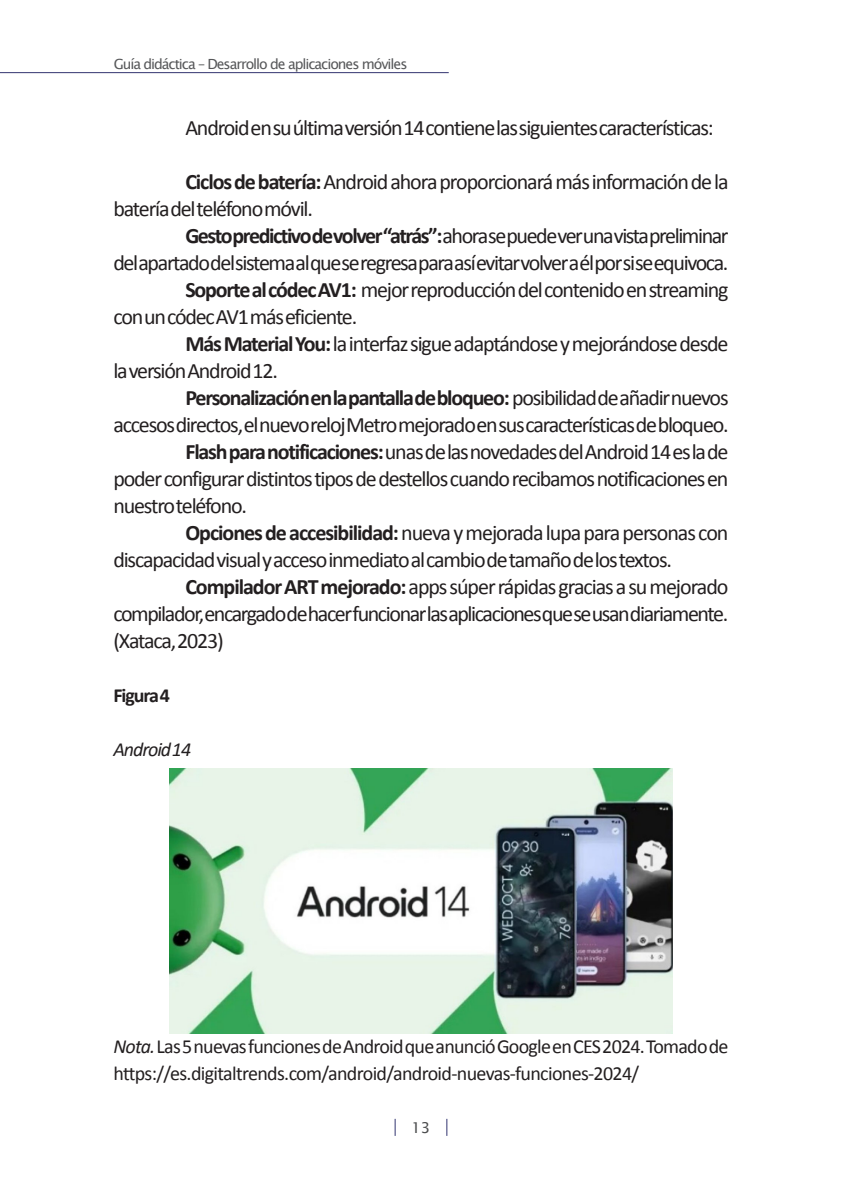
<style>
.page{position:relative;width:842px;height:1191px;background:#fff}
.page>*{position:absolute;margin:0;border:0;box-sizing:border-box;transform-origin:0 0}
.Textos_generales{font:22px/27px "Calibri";letter-spacing:-.055em;color:#231f20}
.Texto_debajo_de_tabl{font:20px/27px "Calibri";letter-spacing:-.035em;color:#231f20}
.Texto_debajo_de_tabl-2{font:italic 20px "Calibri";letter-spacing:-.055em;color:#231f20}
.Tabla_o_figura{font:700 20px "Calibri";letter-spacing:-.055em;color:#231f20}
.t1{font:15px "Lucida Sans Unicode";color:#4b4c4d}
.t2{font:14px "Lucida Sans Unicode";letter-spacing:-.075em;color:#57585a}
.s1{font-weight:700}
.s2{font-style:italic}
</style>
<div class="page">
<hr style="left:0;top:72px;width:449px;height:1px;background:#323470">
<svg style="left:395px;top:1118px;width:1px;height:17px"></svg>
<svg style="left:446px;top:1118px;width:1px;height:17px"></svg>
<img style="left:169px;top:768px;width:504px;height:265px">
<p class="t2" style="left:114px;top:53px;width:295px">Guía didáctica – Desarrollo de aplicaciones móviles</p>
<p class="Textos_generales" style="left:185px;top:114px;width:530px">Android en su última versión 14 contiene las siguientes características:</p>
<p class="Textos_generales" style="left:113px;top:168px;width:617px;text-indent:72px"><span class="s1">Ciclos de batería:</span> Android ahora proporcionará más información de la batería del teléfono móvil.</p>
<p class="Textos_generales" style="left:113px;top:222px;width:617px;text-align:right"><span class="s1">Gesto predictivo de volver “atrás”:</span> ahora se puede ver una vista preliminar<br>del apartado del sistema al que se regresa para así evitar volver a él por si se equivoca.</p>
<p class="Textos_generales" style="left:113px;top:276px;width:617px;text-indent:72px"><span class="s1">Soporte al códec AV1:</span> mejor reproducción del contenido en streaming con un códec AV1 más eficiente.</p>
<p class="Textos_generales" style="left:113px;top:330px;width:617px;text-indent:72px"><span class="s1">Más Material You:</span> la interfaz sigue adaptándose y mejorándose desde la versión Android 12.</p>
<p class="Textos_generales" style="left:113px;top:384px;width:617px;text-align:right"><span class="s1">Personalización en la pantalla de bloqueo:</span> posibilidad de añadir nuevos<br>accesos directos, el nuevo reloj Metro mejorado en sus características de bloqueo.</p>
<p class="Textos_generales" style="left:113px;top:438px;width:617px;text-align:justify;text-indent:72px"><span class="s1">Flash para notificaciones:</span> unas de las novedades del Android 14 es la de poder configurar distintos tipos de destellos cuando recibamos notificaciones en nuestro teléfono.</p>
<p class="Textos_generales" style="left:113px;top:519px;width:617px;text-indent:72px"><span class="s1">Opciones de accesibilidad:</span> nueva y mejorada lupa para personas con discapacidad visual y acceso inmediato al cambio de tamaño de los textos.</p>
<p class="Textos_generales" style="left:113px;top:573px;width:617px;text-align:justify;text-indent:72px"><span class="s1">Compilador ART mejorado:</span> apps súper rápidas gracias a su mejorado compilador, encargado de hacer funcionar las aplicaciones que se usan diariamente. (Xataca, 2023)</p>
<p class="Tabla_o_figura" style="left:113px;top:682px;width:58px">Figura 4</p>
<p class="Texto_debajo_de_tabl-2" style="left:113px;top:735px;width:79px">Android 14</p>
<p class="Texto_debajo_de_tabl" style="left:113px;top:1033px;width:617px"><span class="s2">Nota.</span> Las 5 nuevas funciones de Android que anunció Google en CES 2024. Tomado de https://es.digitaltrends.com/android/android-nuevas-funciones-2024/</p>
<p class="t1" style="left:411px;top:1116px;width:20px">13</p>
</div>
